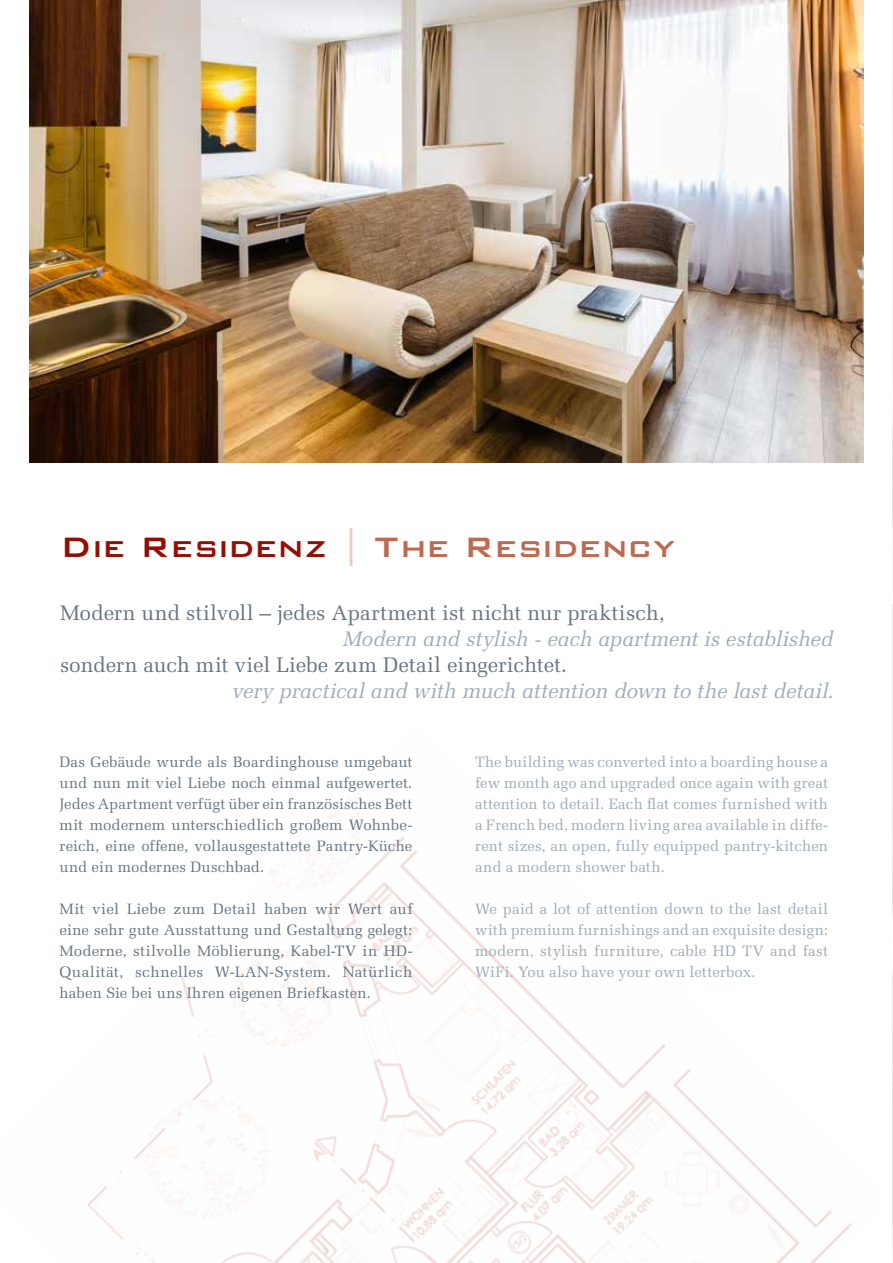
<style>
.page{position:relative;width:893px;height:1263px;background:#fff}
.page>*{position:absolute;margin:0;border:0;box-sizing:border-box;transform-origin:0 0}
.t1{font:500 37.5px "Bank Gothic BT";color:#be6951}
.t2{font:21px "Melior LT Std";color:#677481}
.t3{font:italic 21px "Melior LT Std";letter-spacing:-.005em;color:#a0aab6}
.t4{font:15px/21px "Melior LT Std";letter-spacing:.01em;color:#677481;text-align:justify}
.t5{font:15px/21px "Melior LT Std";letter-spacing:.01em;color:#a0aab6;text-align:justify}
.s1{color:#940e03}
.s2{color:#eaccbe}
</style>
<div class="page">
<img style="left:87px;top:806px;width:765px;height:457px">
<img style="left:30px;top:0;width:833px;height:462px">
<svg style="left:892px;top:0;width:1px;height:1263px"></svg>
<h1 class="t1" style="left:60px;top:526px;width:616px"><span class="s1">Die Residenz</span> <span class="s2">|</span> The Residency</h1>
<h2 class="t2" style="left:60px;top:600px;width:606px">Modern und stilvoll – jedes Apartment ist nicht nur praktisch,</h2>
<h2 class="t2" style="left:60px;top:653px;width:509px">sondern auch mit viel Liebe zum Detail eingerichtet.</h2>
<h2 class="t3" style="left:343px;top:626px;width:492px">Modern and stylish - each apartment is established</h2>
<h2 class="t3" style="left:232px;top:679px;width:603px">very practical and with much attention down to the last detail.</h2>
<p class="t4" style="left:60px;top:751px;width:354px">Das Gebäude wurde als Boardinghouse umgebaut und nun mit viel Liebe noch einmal aufgewertet.<br>Jedes Apartment verfügt über ein französisches Bett mit modernem unterschiedlich großem Wohnbe&shy;reich, eine offene, vollausgestattete Pantry-Küche und ein modernes Duschbad.</p>
<p class="t4" style="left:60px;top:898px;width:354px">Mit viel Liebe zum Detail haben wir Wert auf eine sehr gute Ausstattung und Gestaltung gelegt:<br>Moderne, stilvolle Möblierung, Kabel-TV in HD-Qualität, schnelles W-LAN-System. Natürlich haben Sie bei uns Ihren eigenen Briefkasten.</p>
<p class="t5" style="left:475px;top:751px;width:354px">The building was converted into a boarding house a few month ago and upgraded once again with great attention to detail. Each flat comes furnished with a French bed, modern living area available in diffe&shy;rent sizes, an open, fully equipped pantry-kitchen and a modern shower bath.</p>
<p class="t5" style="left:475px;top:898px;width:354px">We paid a lot of attention down to the last detail with premium furnishings and an exquisite design: modern, stylish furniture, cable HD TV and fast WiFi. You also have your own letterbox.</p>
</div>
